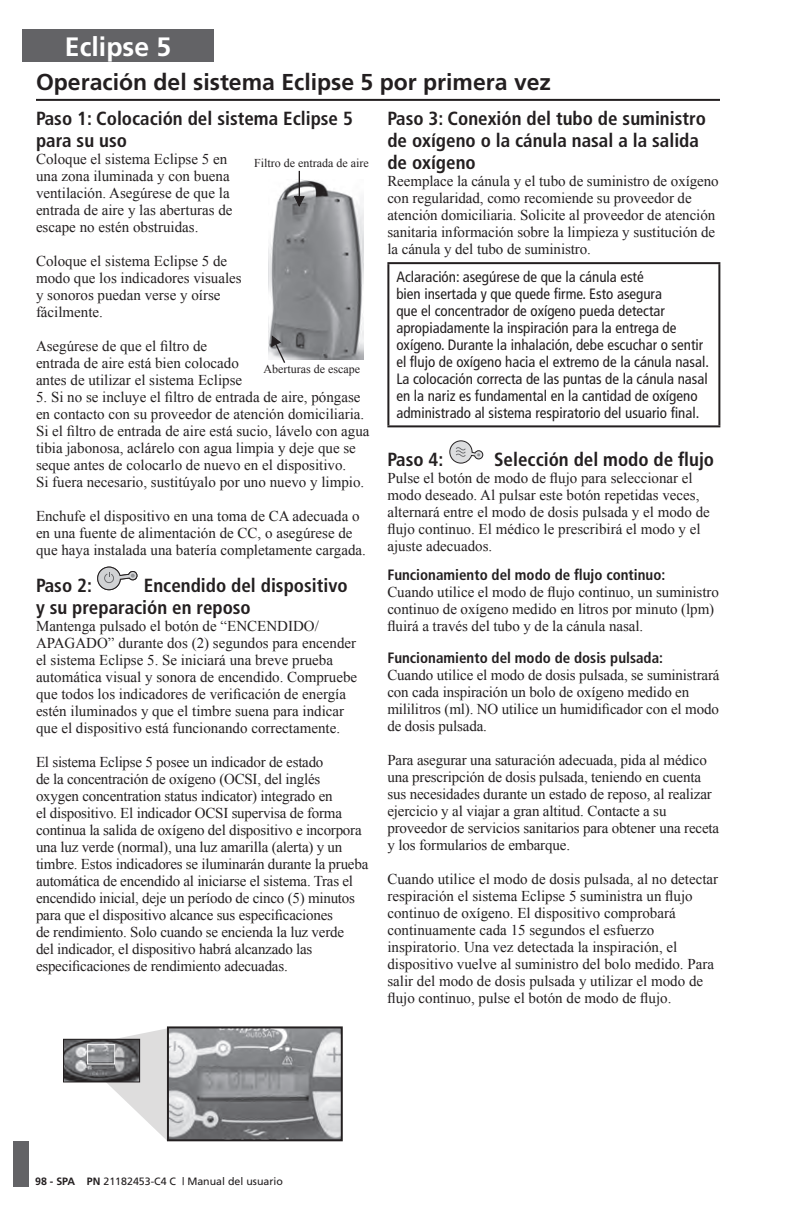
<style>
.page{position:relative;width:792px;height:1224px;background:#fff}
.page>*{position:absolute;margin:0;border:0;box-sizing:border-box;transform-origin:0 0}
.t1{font:700 26.6px "Frutiger";color:#fff}
.t2{font:700 23px "Frutiger";color:#231f20}
.t3{font:700 condensed 19px/22px "Frutiger";color:#231f20}
.t4{font:15px/17px "Times New Roman";color:#231f20}
.t5{font:condensed 15px/17px "Frutiger";color:#231f20}
.t6{font:700 condensed 15px "Frutiger";color:#231f20}
.t7{font:12px "Times New Roman";color:#231f20}
.t8{font:10.6px "Frutiger";color:#231f20}
.s1{font-weight:700}
</style>
<div class="page">
<div style="left:22px;top:29px;width:192px;height:33px;background:#636366"></div>
<div style="left:14px;top:1141px;width:15px;height:45px;background:#636366"></div>
<hr style="left:387px;top:262px;width:333px;height:2px;background:#231f20">
<hr style="left:387px;top:264px;width:2px;height:161px;background:#231f20">
<hr style="left:718px;top:264px;width:2px;height:161px;background:#231f20">
<hr style="left:387px;top:425px;width:333px;height:2px;background:#231f20">
<svg style="left:449px;top:440px;width:35px;height:24px"></svg>
<hr style="left:36px;top:99px;width:684px;height:2px;background:#231f20">
<svg style="left:97px;top:567px;width:41px;height:23px"></svg>
<img style="left:269px;top:180px;width:95px;height:179px">
<svg style="left:294px;top:171px;width:10px;height:35px"></svg>
<svg style="left:271px;top:336px;width:15px;height:27px"></svg>
<img style="left:170px;top:1029px;width:170px;height:109px">
<div style="left:167px;top:1026px;width:176px;height:115px;border:2px solid #231f20"></div>
<img style="left:65px;top:1041px;width:22px;height:39px">
<div style="left:63px;top:1039px;width:77px;height:43px;border:1px solid #231f20"></div>
<svg style="left:87px;top:1028px;width:81px;height:113px"></svg>
<h1 class="t1" style="left:65px;top:31px;width:108px">Eclipse 5</h1>
<h2 class="t2" style="left:36px;top:68px;width:517px">Operación del sistema Eclipse 5 por primera vez</h2>
<p class="t3" style="left:36px;top:108px;width:318px">Paso 1: Colocación del sistema Eclipse 5 para su uso</p>
<p class="t4" style="left:36px;top:150px;width:198px">Coloque el sistema Eclipse 5 en una zona iluminada y con buena ventilación. Asegúrese de que la entrada de aire y las aberturas de escape no estén obstruidas.</p>
<p class="t4" style="left:36px;top:252px;width:207px">Coloque el sistema Eclipse 5 de modo que los indicadores visuales y sonoros puedan verse y oírse fácilmente.</p>
<p class="t4" style="left:36px;top:337px;width:208px">Asegúrese de que el filtro de entrada de aire está bien colocado antes de utilizar el sistema Eclipse</p>
<p class="t4" style="left:36px;top:388px;width:335px">5. Si no se incluye el filtro de entrada de aire, póngase en contacto con su proveedor de atención domiciliaria.<br>Si el filtro de entrada de aire está sucio, lávelo con agua tibia jabonosa, aclárelo con agua limpia y deje que se seque antes de colocarlo de nuevo en el dispositivo.<br>Si fuera necesario, sustitúyalo por uno nuevo y limpio.</p>
<p class="t4" style="left:36px;top:507px;width:331px">Enchufe el dispositivo en una toma de CA adecuada o en una fuente de alimentación de CC, o asegúrese de que haya instalada una batería completamente cargada.</p>
<p class="t3" style="left:36px;top:575px;width:58px">Paso 2:</p>
<p class="t3" style="left:387px;top:108px;width:320px">Paso 3: Conexión del tubo de suministro de oxígeno o la cánula nasal a la salida de oxígeno</p>
<p class="t4" style="left:387px;top:172px;width:333px">Reemplace la cánula y el tubo de suministro de oxígeno con regularidad, como recomiende su proveedor de atención domiciliaria. Solicite al proveedor de atención sanitaria información sobre la limpieza y sustitución de la cánula y del tubo de suministro.</p>
<p class="t5" style="left:396px;top:269px;width:314px">Aclaración: asegúrese de que la cánula esté<br>bien insertada y que quede firme. Esto asegura<br>que el concentrador de oxígeno pueda detectar apropiadamente la inspiración para la entrega de oxígeno. Durante la inhalación, debe escuchar o sentir el flujo de oxígeno hacia el extremo de la cánula nasal.<br>La colocación correcta de las puntas de la cánula nasal en la nariz es fundamental en la cantidad de oxígeno administrado al sistema respiratorio del usuario final.</p>
<p class="t3" style="left:387px;top:449px;width:58px">Paso 4:</p>
<p class="t3" style="left:494px;top:449px;width:222px">Selección del modo de flujo</p>
<p class="t4" style="left:387px;top:469px;width:324px">Pulse el botón de modo de flujo para seleccionar el modo deseado. Al pulsar este botón repetidas veces, alternará entre el modo de dosis pulsada y el modo de flujo continuo. El médico le prescribirá el modo y el ajuste adecuados.</p>
<p class="t6" style="left:387px;top:566px;width:279px">Funcionamiento del modo de flujo continuo:</p>
<p class="t4" style="left:387px;top:584px;width:333px">Cuando utilice el modo de flujo continuo, un suministro continuo de oxígeno medido en litros por minuto (lpm) fluirá a través del tubo y de la cánula nasal.</p>
<p class="t6" style="left:387px;top:649px;width:277px">Funcionamiento del modo de dosis pulsada:</p>
<p class="t4" style="left:387px;top:667px;width:334px">Cuando utilice el modo de dosis pulsada, se suministrará con cada inspiración un bolo de oxígeno medido en mililitros (ml). NO utilice un humidificador con el modo de dosis pulsada.</p>
<p class="t4" style="left:387px;top:752px;width:333px">Para asegurar una saturación adecuada, pida al médico una prescripción de dosis pulsada, teniendo en cuenta sus necesidades durante un estado de reposo, al realizar ejercicio y al viajar a gran altitud. Contacte a su proveedor de servicios sanitarios para obtener una receta y los formularios de embarque.</p>
<p class="t4" style="left:387px;top:871px;width:332px">Cuando utilice el modo de dosis pulsada, al no detectar respiración el sistema Eclipse 5 suministra un flujo continuo de oxígeno. El dispositivo comprobará continuamente cada 15 segundos el esfuerzo inspiratorio. Una vez detectada la inspiración, el dispositivo vuelve al suministro del bolo medido. Para salir del modo de dosis pulsada y utilizar el modo de flujo continuo, pulse el botón de modo de flujo.</p>
<p class="t7" style="left:254px;top:155px;width:116px">Filtro de entrada de aire</p>
<p class="t7" style="left:264px;top:361px;width:98px">Aberturas de escape</p>
<p class="t3" style="left:36px;top:575px;width:313px;text-indent:108px">Encendido del dispositivo y su preparación en reposo</p>
<p class="t4" style="left:36px;top:618px;width:323px">Mantenga pulsado el botón de “ENCENDIDO/ APAGADO” durante dos (2) segundos para encender el sistema Eclipse 5. Se iniciará una breve prueba automática visual y sonora de encendido. Compruebe que todos los indicadores de verificación de energía estén iluminados y que el timbre suena para indicar que el dispositivo está funcionando correctamente.</p>
<p class="t4" style="left:36px;top:754px;width:334px">El sistema Eclipse 5 posee un indicador de estado<br>de la concentración de oxígeno (OCSI, del inglés<br>oxygen concentration status indicator) integrado en<br>el dispositivo. El indicador OCSI supervisa de forma continua la salida de oxígeno del dispositivo e incorpora una luz verde (normal), una luz amarilla (alerta) y un timbre. Estos indicadores se iluminarán durante la prueba automática de encendido al iniciarse el sistema. Tras el encendido inicial, deje un período de cinco (5) minutos para que el dispositivo alcance sus especificaciones<br>de rendimiento. Solo cuando se encienda la luz verde<br>del indicador, el dispositivo habrá alcanzado las especificaciones de rendimiento adecuadas.</p>
<p class="t8" style="left:35px;top:1175px;width:249px"><span class="s1">98 - SPA PN</span> 21182453-C4 C | Manual del usuario</p>
</div>
